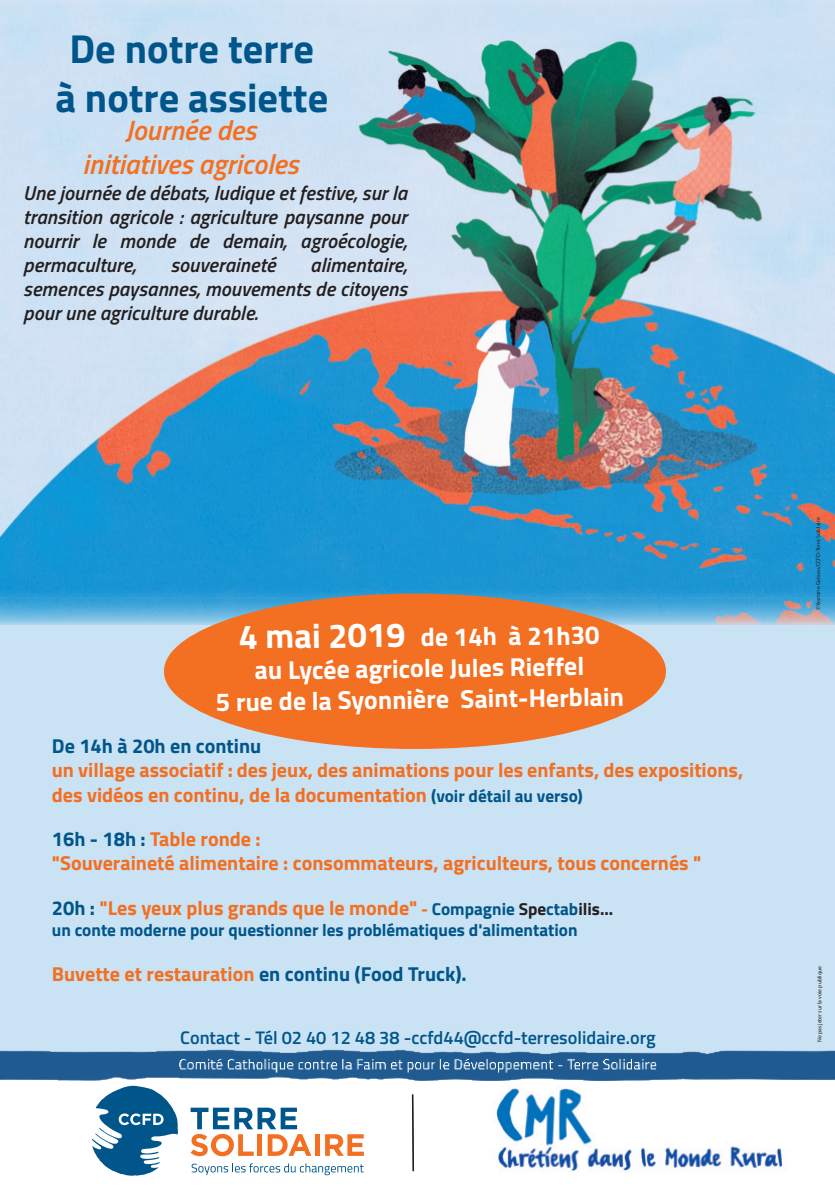
<style>
.page{position:relative;width:835px;height:1187px;background:#fff}
.page>*{position:absolute;margin:0;border:0;box-sizing:border-box;transform-origin:0 0}
.t1{font:700 40.4px/48.6px "Titillium Web";color:#00568a;text-align:center}
.t2{font:italic 600 28px/33.6px "Titillium Web";color:#f36f21;text-align:center}
.t3{font:700 25.8px/30.8px "Titillium Web";color:#fff;text-align:center}
.t4{font:700 20px/24.2px "Titillium Web";color:#f36f21}
.t5{font:italic 600 20px/24.2px "Titillium Web";letter-spacing:.005em;color:#231f20;text-align:justify}
.t6{font:700 20px "Titillium Web";color:#00568a}
.t7{font:600 18.2px "Titillium Web";color:#00568a}
.t8{font:700 17.2px "Titillium Web";color:#00568a}
.t9{font:5.8px "Myriad Pro";color:#231f20}
.s1{font-size:34.4px}
.s2{font-size:17.2px;color:#00568a}
.s3{color:#00568a}
.s4{font-size:17.2px}
.s5{font-size:17.2px;color:#231f20}
</style>
<div class="page">
<svg style="left:191px;top:1107px;width:120px;height:49px"></svg>
<div style="left:315px;top:1134px;width:5px;height:21px;background:#f36f21"></div>
<svg style="left:325px;top:1134px;width:39px;height:21px"></svg>
<svg style="left:92px;top:1085px;width:86px;height:90px"></svg>
<svg style="left:192px;top:1163px;width:172px;height:12px"></svg>
<div style="left:0;top:599px;width:835px;height:464px;background:#c9e2f4"></div>
<img style="left:0;top:0;width:835px;height:625px">
<div style="left:164px;top:593px;width:502px;height:156px;background:#f36f21;border-radius:50%"></div>
<img style="left:496px;top:1088px;width:287px;height:85px">
<img style="left:0;top:1049px;width:835px;height:32px">
<svg style="left:412px;top:1094px;width:2px;height:77px"></svg>
<h1 class="t1" style="left:55px;top:28px;width:274px">De notre terre à notre assiette</h1>
<h2 class="t2" style="left:83px;top:116px;width:218px">Journée des initiatives agricoles</h2>
<p class="t5" style="left:23px;top:182px;width:385px">Une journée de débats, ludique et festive, sur la transition agricole : agriculture paysanne pour nourrir le monde de demain, agroécologie, permaculture,</p>
<p class="t5" style="left:170px;top:255px;width:107px">souveraineté</p>
<p class="t5" style="left:23px;top:255px;width:385px;text-indent:287px">alimentaire, semences paysannes, mouvements de citoyens pour une agriculture durable.</p>
<p class="t3" style="left:214px;top:628px;width:410px;rotate:-1deg"><span class="s1">4 mai 2019</span> de 14h à 21h30<br>au Lycée agricole Jules Rieffel<br>5 rue de la Syonnière Saint-Herblain</p>
<p class="t6" style="left:52px;top:738px;width:211px">De 14h à 20h en continu</p>
<p class="t4" style="left:52px;top:760px;width:693px">un village associatif : des jeux, des animations pour les enfants, des expositions, des vidéos en continu, de la documentation <span class="s2">(voir détail au verso)</span></p>
<p class="t4" style="left:52px;top:829px;width:651px"><span class="s3">16h - 18h :</span> Table ronde :<br>"Souveraineté alimentaire : consommateurs, agriculteurs, tous concernés "</p>
<p class="t4" style="left:52px;top:898px;width:563px"><span class="s3">20h :</span> "Les yeux plus grands que le monde" <span class="s4">-</span> <span class="s2">Compagnie</span> <span class="s5">Spe</span><span class="s2">ctab</span><span class="s5">ilis...</span></p>
<p class="t8" style="left:52px;top:923px;width:527px">un conte moderne pour questionner les problématiques d'alimentation</p>
<p class="t4" style="left:52px;top:963px;width:416px">Buvette et restauration <span class="s3">en continu (Food Truck).</span></p>
<p class="t7" style="left:180px;top:1030px;width:477px">Contact - Tél 02 40 12 48 38 -ccfd44@ccfd-terresolidaire.org</p>
<p class="t9" style="left:816px;top:610px;width:94px;rotate:-90deg">©Yasmine Gateau/CCFD-Terre Solidaire</p>
<p class="t9" style="left:817px;top:1042px;width:78px;rotate:-90deg">Ne pas jeter sur la voie publique</p>
</div>
